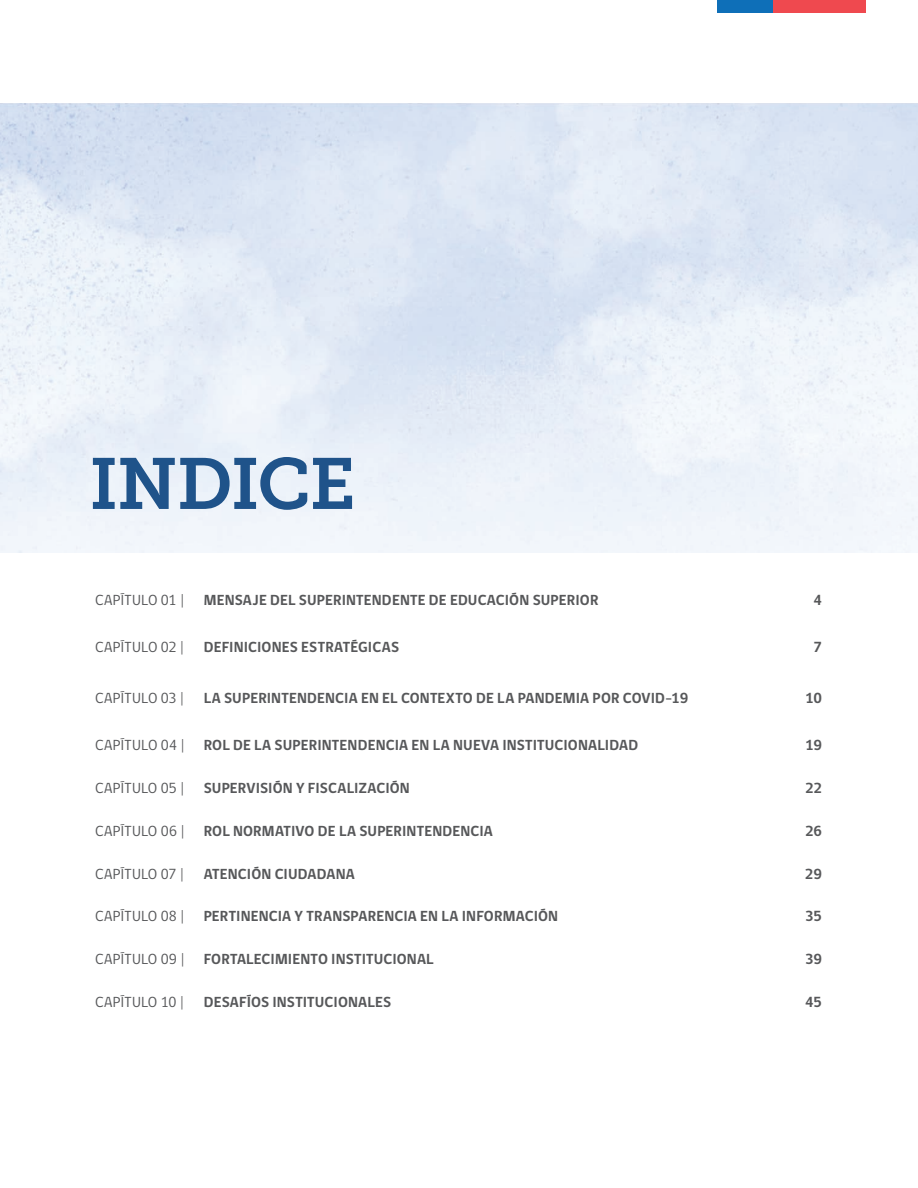
<style>
.page{position:relative;width:918px;height:1188px;background:#fff}
.page>*{position:absolute;margin:0;border:0;box-sizing:border-box;transform-origin:0 0}
.t1{font:72px "Museo Slab 700";letter-spacing:-.02em;color:#1f538a}
.t2{font:700 15px "gob CL";letter-spacing:.01em;color:#57585a}
.t3{font:15px "gob CL";letter-spacing:.01em;color:#57585a}
</style>
<div class="page">
<div style="left:773px;top:0;width:92px;height:12px;background:#ef494f"></div>
<div style="left:717px;top:0;width:56px;height:12px;background:#0e6fb8"></div>
<h1 class="t1" style="left:89px;top:443px;width:268px">INDICE</h1>
<p class="t3" style="left:95px;top:590px;width:91px">CAPÍTULO 01 |</p>
<p class="t2" style="left:204px;top:590px;width:396px">MENSAJE DEL SUPERINTENDENTE DE EDUCACIÓN SUPERIOR</p>
<p class="t2" style="left:813px;top:590px;width:10px">4</p>
<p class="t3" style="left:95px;top:637px;width:91px">CAPÍTULO 02 |</p>
<p class="t2" style="left:204px;top:637px;width:197px">DEFINICIONES ESTRATÉGICAS</p>
<p class="t2" style="left:813px;top:637px;width:10px">7</p>
<p class="t3" style="left:95px;top:688px;width:91px">CAPÍTULO 03 |</p>
<p class="t2" style="left:204px;top:688px;width:486px">LA SUPERINTENDENCIA EN EL CONTEXTO DE LA PANDEMIA POR COVID-19</p>
<p class="t2" style="left:805px;top:688px;width:18px">10</p>
<p class="t3" style="left:95px;top:735px;width:91px">CAPÍTULO 04 |</p>
<p class="t2" style="left:204px;top:735px;width:436px">ROL DE LA SUPERINTENDENCIA EN LA NUEVA INSTITUCIONALIDAD</p>
<p class="t2" style="left:805px;top:735px;width:18px">19</p>
<p class="t3" style="left:95px;top:778px;width:91px">CAPÍTULO 05 |</p>
<p class="t2" style="left:204px;top:778px;width:208px">SUPERVISIÓN Y FISCALIZACIÓN</p>
<p class="t2" style="left:805px;top:778px;width:18px">22</p>
<p class="t3" style="left:95px;top:821px;width:91px">CAPÍTULO 06 |</p>
<p class="t2" style="left:204px;top:821px;width:291px">ROL NORMATIVO DE LA SUPERINTENDENCIA</p>
<p class="t2" style="left:805px;top:821px;width:19px">26</p>
<p class="t3" style="left:95px;top:863px;width:91px">CAPÍTULO 07 |</p>
<p class="t2" style="left:204px;top:863px;width:153px">ATENCIÓN CIUDADANA</p>
<p class="t2" style="left:805px;top:863px;width:19px">29</p>
<p class="t3" style="left:95px;top:906px;width:91px">CAPÍTULO 08 |</p>
<p class="t2" style="left:204px;top:906px;width:356px">PERTINENCIA Y TRANSPARENCIA EN LA INFORMACIÓN</p>
<p class="t2" style="left:805px;top:906px;width:18px">35</p>
<p class="t3" style="left:95px;top:949px;width:91px">CAPÍTULO 09 |</p>
<p class="t2" style="left:204px;top:949px;width:232px">FORTALECIMIENTO INSTITUCIONAL</p>
<p class="t2" style="left:805px;top:949px;width:18px">39</p>
<p class="t3" style="left:95px;top:992px;width:90px">CAPÍTULO 10 |</p>
<p class="t2" style="left:204px;top:992px;width:189px">DESAFÍOS INSTITUCIONALES</p>
<p class="t2" style="left:805px;top:992px;width:18px">45</p>
</div>
